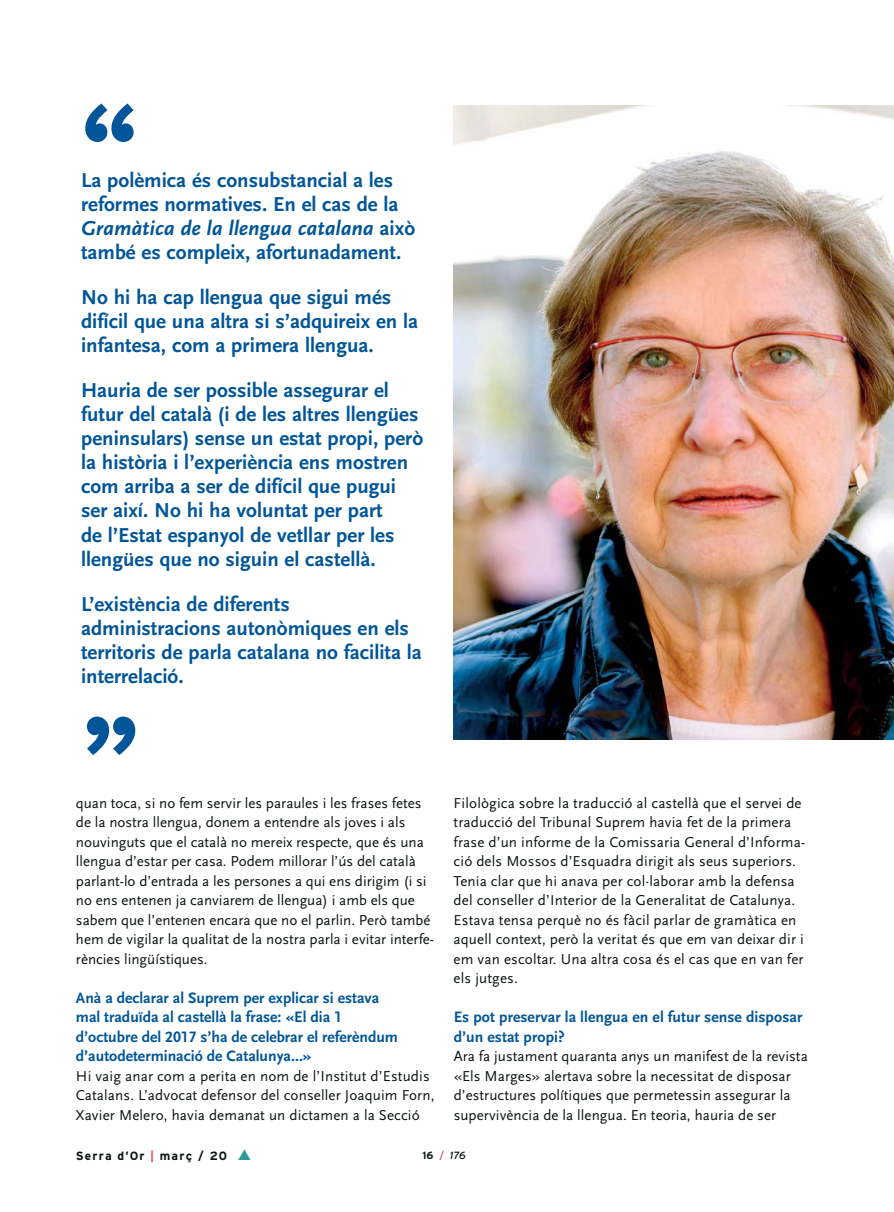
<style>
.page{position:relative;width:894px;height:1212px;background:#fff}
.page>*{position:absolute;margin:0;border:0;box-sizing:border-box;transform-origin:0 0}
.t1{font:700 108px "Bookman Old Style";color:#015598}
.t2{font:21px/24px "Scala Sans Bold LF";color:#015598}
.t3{font:21px "Scala Sans Bold LF Italic";color:#015598}
.t4{font:15.75px/19.5px "Scala Sans Bold LF";color:#015598}
.t5{font:15px/19.5px "Scala Sans Regular LF";letter-spacing:.005em;color:#0c1314}
.t6{font:700 12px "Interstate";letter-spacing:.1em;color:#0c1314}
.t7{font:italic 10.5px "Interstate";color:#0c1314}
.s1{font-family:"Scala Sans Bold LF"}
.s2{color:#d24d67}
.s3{font-weight:700;font-style:normal}
.s4{font-style:normal;color:#d24d67}
</style>
<div class="page">
<img style="left:453px;top:106px;width:440px;height:633px">
<h1 class="t1" style="left:81px;top:79px;width:60px">“</h1>
<h2 class="t2" style="left:81px;top:170px;width:319px">La polèmica és consubstancial a les reformes normatives. En el cas de la</h2>
<h2 class="t3" style="left:81px;top:219px;width:335px">Gramàtica de la llengua catalana <span class="s1">això</span></h2>
<h2 class="t2" style="left:81px;top:231px;width:321px;line-height:45.3px">també es compleix, afortunadament.<br>No hi ha cap llengua que sigui més</h2>
<h2 class="t2" style="left:81px;top:311px;width:338px">difícil que una altra si s’adquireix en la infantesa, com a primera llengua.</h2>
<p class="t2" style="left:81px;top:380px;width:343px">Hauria de ser possible assegurar el futur del català (i de les altres llengües peninsulars) sense un estat propi, però la història i l’experiència ens mostren com arriba a ser de difícil que pugui ser així. No hi ha voluntat per part<br>de l’Estat espanyol de vetllar per les llengües que no siguin el castellà.</p>
<h2 class="t2" style="left:81px;top:594px;width:342px">L’existència de diferents administracions autonòmiques en els territoris de parla catalana no facilita la interrelació.</h2>
<h1 class="t1" style="left:81px;top:692px;width:60px">”</h1>
<p class="t5" style="left:76px;top:794px;width:347px">quan toca, si no fem servir les paraules i les frases fetes</p>
<p class="t5" style="left:76px;top:814px;width:359px">de la nostra llengua, donem a entendre als joves i als nouvinguts que el català no mereix respecte, que és una llengua d’estar per casa. Podem millorar l’ús del català parlant-lo d’entrada a les persones a qui ens dirigim (i si no ens entenen ja canviarem de llengua) i amb els que sabem que l’entenen encara que no el parlin. Però també hem de vigilar la qualitat de la nostra parla i evitar interfe&shy;rències lingüístiques.</p>
<p class="t4" style="left:76px;top:989px;width:323px">Anà a declarar al Suprem per explicar si estava mal traduïda al castellà la frase: «El dia 1 d’octubre del 2017 s’ha de celebrar el referèndum d’autodeterminació de Catalunya...»</p>
<p class="t5" style="left:76px;top:1067px;width:360px">Hi vaig anar com a perita en nom de l’Institut d’Estudis<br>Catalans. L’advocat defensor del conseller Joaquim Forn,<br>Xavier Melero, havia demanat un dictamen a la Secció</p>
<p class="t5" style="left:453px;top:794px;width:353px">Filològica sobre la traducció al castellà que el servei de traducció del Tribunal Suprem havia fet de la primera frase d’un informe de la Comissaria General d’Informa&shy;ció dels Mossos d’Esquadra dirigit als seus superiors.<br>Tenia clar que hi anava per col·laborar amb la defensa del conseller d’Interior de la Generalitat de Catalunya.<br>Estava tensa perquè no és fàcil parlar de gramàtica en aquell context, però la veritat és que em van deixar dir i em van escoltar. Una altra cosa és el cas que en van fer els jutges.</p>
<p class="t4" style="left:453px;top:1009px;width:350px">Es pot preservar la llengua en el futur sense disposar d’un estat propi?</p>
<p class="t5" style="left:453px;top:1048px;width:355px">Ara fa justament quaranta anys un manifest de la revista «Els Marges» alertava sobre la necessitat de disposar d’estructures polítiques que permetessin assegurar la supervivència de la llengua. En teoria, hauria de ser</p>
<p class="t6" style="left:76px;top:1151px;width:153px">Serra d’Or <span class="s2">|</span> març / 20</p>
<p class="t7" style="left:422px;top:1149px;width:45px"><span class="s3">16</span> <span class="s4">/</span> 176</p>
</div>
